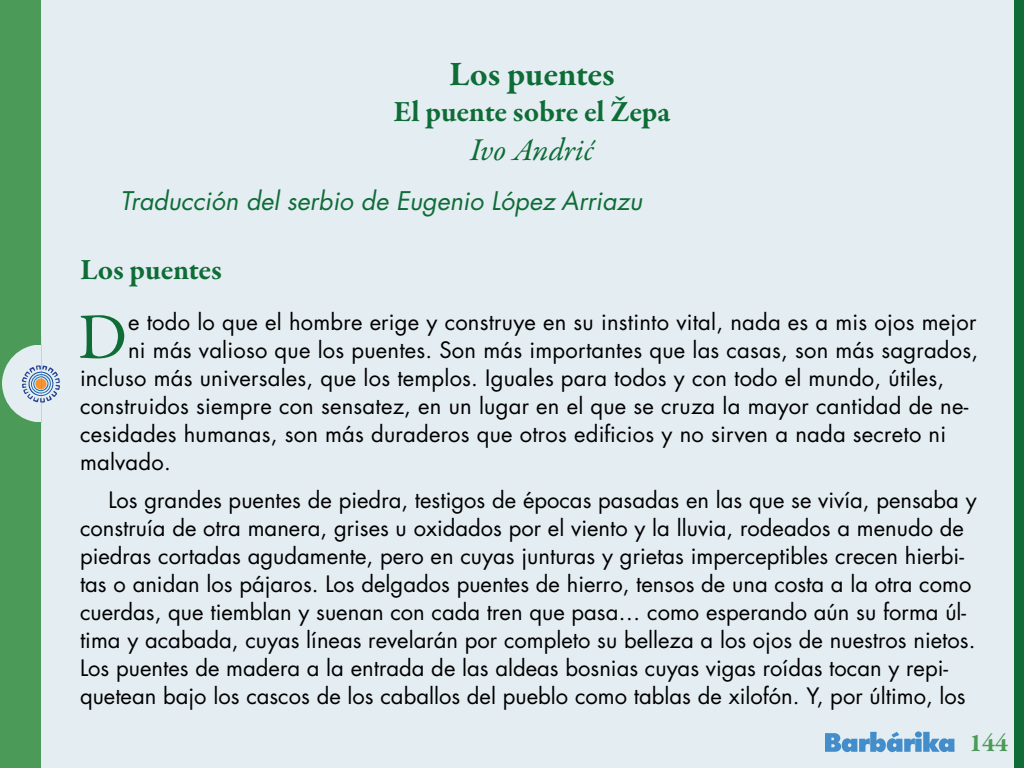
<style>
.page{position:relative;width:1024px;height:768px;background:#fff}
.page>*{position:absolute;margin:0;border:0;box-sizing:border-box;transform-origin:0 0}
.t1{font:65.2px "Garamond Premr Pro";color:#0e6c37}
.t2{font:700 35px "Garamond Premr Pro";letter-spacing:-.005em;color:#0e6c37}
.t3{font:italic 32px "Garamond Premr Pro";color:#0e6c37}
.t4{font:700 30px "Garamond Premr Pro";letter-spacing:-.005em;color:#0e6c37}
.t5{font:700 26px "Garamond Premr Pro";color:#4c9a57}
.t6{font:italic 25px "Futura";color:#0e6c37}
.t7{font:22px/28px "Futura";color:#000001}
</style>
<div class="page">
<div style="left:3px;top:0;width:1021px;height:768px;background:#e4edf2"></div>
<svg style="left:825px;top:731px;width:130px;height:21px"></svg>
<div style="left:0;top:422px;width:41px;height:346px;background:#4c9a57"></div>
<div style="left:0;top:0;width:41px;height:344px;background:#4c9a57"></div>
<svg style="left:0;top:336px;width:60px;height:94px"></svg>
<div style="left:1014px;top:0;width:10px;height:768px;background:#0e6c37"></div>
<h2 class="t2" style="left:449px;top:53px;width:167px">Los puentes</h2>
<h3 class="t4" style="left:393px;top:94px;width:279px">El puente sobre el Žepa</h3>
<h3 class="t3" style="left:470px;top:130px;width:125px">Ivo Andrić</h3>
<p class="t6" style="left:120px;top:184px;width:524px">Traducción del serbio de Eugenio López Arriazu</p>
<h3 class="t4" style="left:80px;top:251px;width:144px">Los puentes</h3>
<h1 class="t1" style="left:78px;top:298px;width:51px">D</h1>
<p class="t7" style="left:128px;top:307px;width:850px">e todo lo que el hombre erige y construye en su instinto vital, nada es a mis ojos mejor</p>
<p class="t7" style="left:128px;top:335px;width:852px">ni más valioso que los puentes. Son más importantes que las casas, son más sagrados,</p>
<p class="t7" style="left:80px;top:363px;width:866px">incluso más universales, que los templos. Iguales para todos y con todo el mundo, útiles,</p>
<p class="t7" style="left:80px;top:391px;width:890px">construidos siempre con sensatez, en un lugar en el que se cruza la mayor cantidad de ne-</p>
<p class="t7" style="left:80px;top:419px;width:868px">cesidades humanas, son más duraderos que otros edificios y no sirven a nada secreto ni</p>
<p class="t7" style="left:80px;top:447px;width:92px">malvado.</p>
<p class="t7" style="left:80px;top:485px;width:898px;text-indent:28px">Los grandes puentes de piedra, testigos de épocas pasadas en las que se vivía, pensaba y construía de otra manera, grises u oxidados por el viento y la lluvia, rodeados a menudo de piedras cortadas agudamente, pero en cuyas junturas y grietas imperceptibles crecen hierbi&shy;tas o anidan los pájaros. Los delgados puentes de hierro, tensos de una costa a la otra como cuerdas, que tiemblan y suenan con cada tren que pasa… como esperando aún su forma úl&shy;tima y acabada, cuyas líneas revelarán por completo su belleza a los ojos de nuestros nietos.<br>Los puentes de madera a la entrada de las aldeas bosnias cuyas vigas roídas tocan y repi&shy;quetean bajo los cascos de los caballos del pueblo como tablas de xilofón. Y, por último, los</p>
<p class="t5" style="left:969px;top:727px;width:41px">144</p>
</div>
